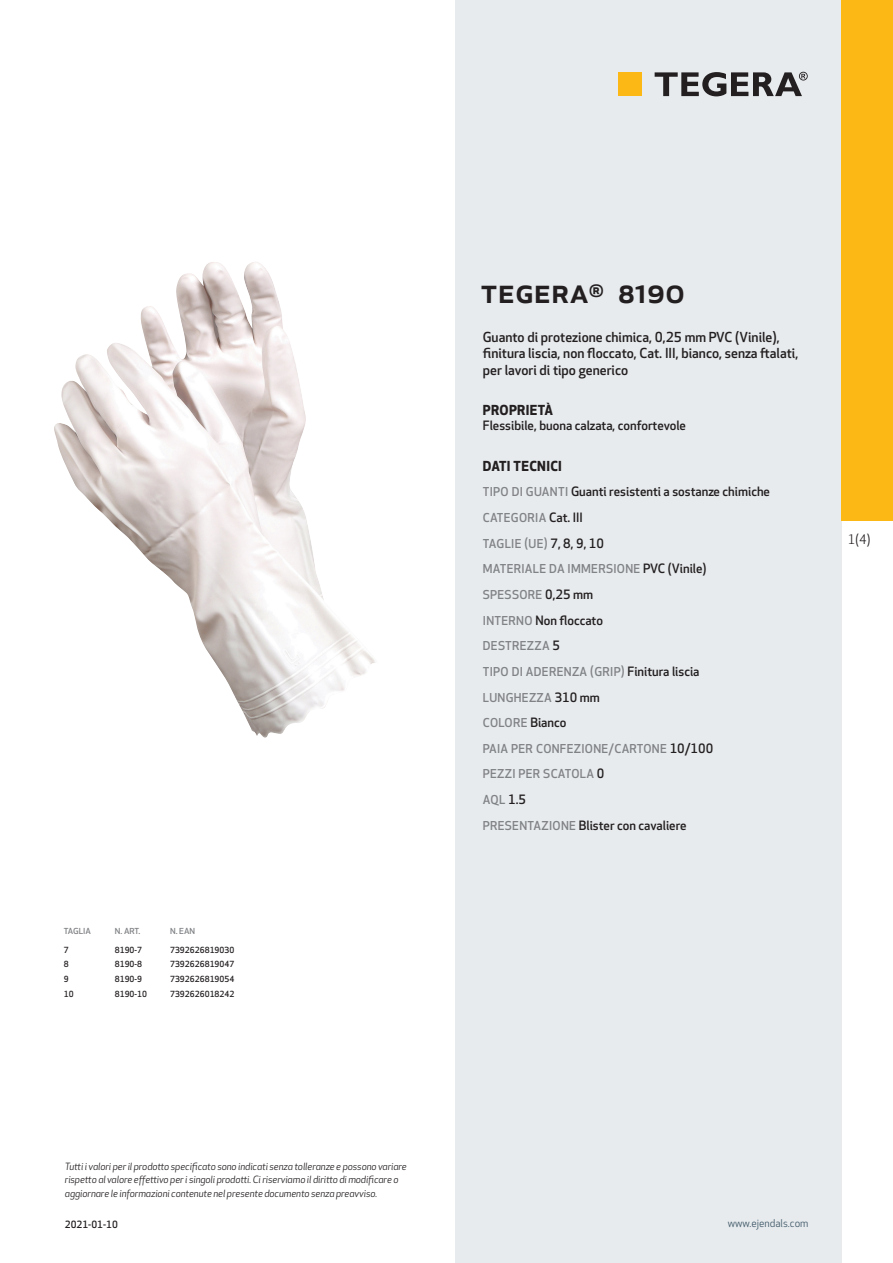
<style>
.page{position:relative;width:893px;height:1263px;background:#fff}
.page>*{position:absolute;margin:0;border:0;box-sizing:border-box;transform-origin:0 0}
.prodname{font:500 34.5px "Apex New";color:#231f20}
.Funktion_body{font:500 13.5px/16.5px "Apex New";color:#231f20}
.Funktion_body-2{font:700 13.5px "Apex New";letter-spacing:.025em;color:#231f20}
.t1{font:12.75px "Apex New";color:#231f20}
.Funktion_body-3{font:500 12.6px "Apex New";color:#231f20}
.Funktion_body-4{font:500 12px "Apex New";letter-spacing:.025em;color:#808285}
.t2{font:10.5px "Apex New";color:#405968}
.t3{font:italic 9.75px/13.5px "Apex New";letter-spacing:-.01em;color:#231f20}
.Sidfot_datum{font:500 9.75px "Apex New";color:#231f20}
.ArticleTable_body{font:500 8.25px "Apex New";color:#231f20}
.ArticeTable_header{font:500 8.1px "Apex New";color:#808285;scale:1.06 1}
.s1{font-size:12px;color:#808285}
.s2{font-size:12.6px;color:#231f20}
</style>
<div class="page">
<div style="left:455px;top:0;width:387px;height:1263px;background:#e8ebee"></div>
<div style="left:842px;top:0;width:51px;height:520px;background:#fcb814"></div>
<img style="left:54px;top:262px;width:321px;height:476px">
<div style="left:618px;top:72px;width:24px;height:24px;background:#fcb814"></div>
<svg style="left:655px;top:72px;width:153px;height:24px"></svg>
<p class="ArticeTable_header" style="left:64px;top:925px;width:27px">TAGLIA</p>
<p class="ArticeTable_header" style="left:115px;top:925px;width:26px">N. ART.</p>
<p class="ArticeTable_header" style="left:170px;top:925px;width:25px">N. EAN</p>
<p class="ArticleTable_body" style="left:64px;top:944px;width:6px">7</p>
<p class="ArticleTable_body" style="left:115px;top:944px;width:29px">8190-7</p>
<p class="ArticleTable_body" style="left:170px;top:944px;width:66px">7392626819030</p>
<p class="ArticleTable_body" style="left:64px;top:959px;width:6px">8</p>
<p class="ArticleTable_body" style="left:115px;top:959px;width:29px">8190-8</p>
<p class="ArticleTable_body" style="left:170px;top:959px;width:66px">7392626819047</p>
<p class="ArticleTable_body" style="left:64px;top:973px;width:6px">9</p>
<p class="ArticleTable_body" style="left:115px;top:973px;width:29px">8190-9</p>
<p class="ArticleTable_body" style="left:170px;top:973px;width:66px">7392626819054</p>
<p class="ArticleTable_body" style="left:64px;top:988px;width:11px">10</p>
<p class="ArticleTable_body" style="left:115px;top:988px;width:34px">8190-10</p>
<p class="ArticleTable_body" style="left:170px;top:988px;width:66px">7392626018242</p>
<p class="t3" style="left:65px;top:1159px;width:343px">Tutti i valori per il prodotto specificato sono indicati senza tolleranze e possono variare rispetto al valore effettivo per i singoli prodotti. Ci riserviamo il diritto di modificare o aggiornare le informazioni contenute nel presente documento senza preavviso.</p>
<p class="Sidfot_datum" style="left:65px;top:1218px;width:54px">2021-01-10</p>
<p class="prodname" style="left:480px;top:267px;width:206px">TEGERA<sup>®</sup> 8190</p>
<p class="Funktion_body" style="left:483px;top:328px;width:317px">Guanto di protezione chimica, 0,25 mm PVC (Vinile), finitura liscia, non floccato, Cat. III, bianco, senza ftalati, per lavori di tipo generico</p>
<p class="Funktion_body-2" style="left:483px;top:400px;width:72px">PROPRIETÀ</p>
<p class="Funktion_body-3" style="left:483px;top:417px;width:205px">Flessibile, buona calzata, confortevole</p>
<p class="Funktion_body-2" style="left:483px;top:456px;width:81px">DATI TECNICI</p>
<p class="Funktion_body-3" style="left:483px;top:483px;width:289px"><span class="s1">TIPO DI GUANTI</span> Guanti resistenti a sostanze chimiche</p>
<p class="Funktion_body-4" style="left:483px;top:510px;width:102px">CATEGORIA <span class="s2">Cat. III</span></p>
<p class="Funktion_body-4" style="left:483px;top:535px;width:123px">TAGLIE (UE) <span class="s2">7, 8, 9, 10</span></p>
<p class="Funktion_body-4" style="left:483px;top:561px;width:225px">MATERIALE DA IMMERSIONE <span class="s2">PVC (Vinile)</span></p>
<p class="Funktion_body-4" style="left:483px;top:587px;width:112px">SPESSORE <span class="s2">0,25 mm</span></p>
<p class="Funktion_body-3" style="left:483px;top:612px;width:122px"><span class="s1">INTERNO</span> Non floccato</p>
<p class="Funktion_body-4" style="left:483px;top:638px;width:79px">DESTREZZA <span class="s2">5</span></p>
<p class="Funktion_body-4" style="left:483px;top:663px;width:218px">TIPO DI ADERENZA (GRIP) <span class="s2">Finitura liscia</span></p>
<p class="Funktion_body-4" style="left:483px;top:689px;width:119px">LUNGHEZZA <span class="s2">310 mm</span></p>
<p class="Funktion_body-4" style="left:483px;top:715px;width:85px">COLORE <span class="s2">Bianco</span></p>
<p class="Funktion_body-4" style="left:483px;top:740px;width:232px">PAIA PER CONFEZIONE/CARTONE <span class="s2">10/100</span></p>
<p class="Funktion_body-4" style="left:483px;top:766px;width:123px">PEZZI PER SCATOLA <span class="s2">0</span></p>
<p class="Funktion_body-4" style="left:483px;top:792px;width:45px">AQL <span class="s2">1.5</span></p>
<p class="Funktion_body-3" style="left:483px;top:817px;width:205px"><span class="s1">PRESENTAZIONE</span> Blister con cavaliere</p>
<p class="t1" style="left:848px;top:531px;width:24px">1(4)</p>
<p class="t2" style="left:728px;top:1217px;width:82px">www.ejendals.com</p>
</div>
